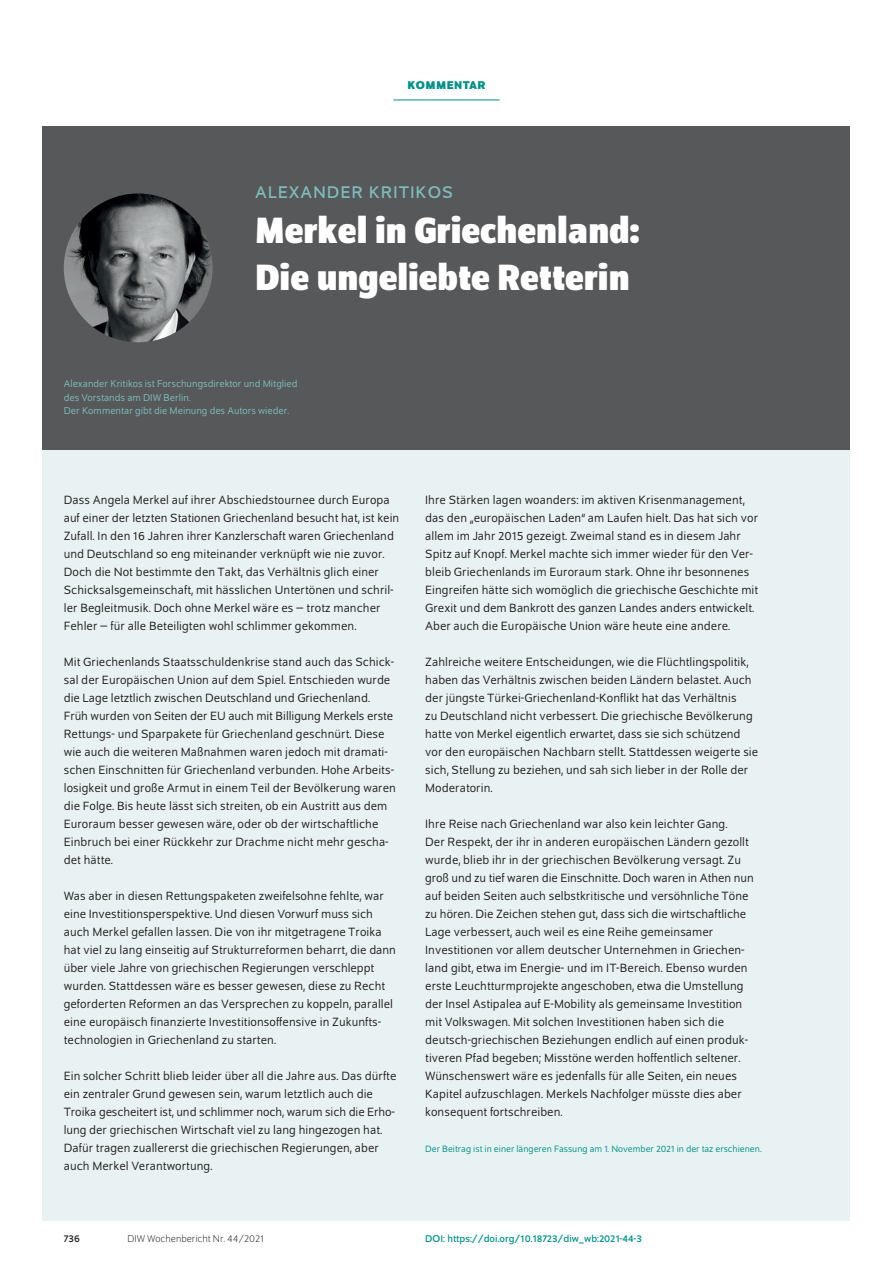
<style>
.page{position:relative;width:893px;height:1263px;background:#fff}
.page>*{position:absolute;margin:0;border:0;box-sizing:border-box;transform-origin:0 0}
.t1{font:700 semi-condensed 39px/46.8px "Schumpeter";color:#fff}
.t2{font:18px "Schumpeter";letter-spacing:.05em;color:#7fbbba}
.t3{font:12.75px/18px "Schumpeter Blond";letter-spacing:.005em;color:#231f20}
.t4{font:700 12px "Schumpeter";letter-spacing:.04em;color:#009188}
.t5{font:10.5px/13.5px "Schumpeter Blond";color:#7fbbba}
.t6{font:10.5px "Schumpeter";color:#009188}
.t7{font:300 10.5px "Schumpeter";color:#231f20}
.t8{font:10.5px "Schumpeter";color:#231f20}
.t9{font:9.75px "Schumpeter Blond";color:#009188}
</style>
<div class="page">
<div style="left:43px;top:126px;width:807px;height:324px;background:#57585a"></div>
<hr style="left:393px;top:100px;width:107px;height:1px;background:#009188">
<img style="left:64px;top:193px;width:149px;height:149px;border-radius:74px">
<div style="left:43px;top:450px;width:807px;height:770px;background:#e9f2f2"></div>
<p class="t4" style="left:407px;top:79px;width:80px">KOMMENTAR</p>
<h2 class="t2" style="left:255px;top:183px;width:199px">ALEXANDER KRITIKOS</h2>
<h1 class="t1" style="left:255px;top:207px;width:386px">Merkel in Griechenland:<br>Die ungeliebte Retterin</h1>
<p class="t5" style="left:64px;top:377px;width:235px">Alexander Kritikos ist Forschungsdirektor und Mitglied des Vorstands am DIW Berlin.<br>Der Kommentar gibt die Meinung des Autors wieder.</p>
<p class="t3" style="left:64px;top:491px;width:337px">Dass Angela Merkel auf ihrer Abschiedstournee durch Europa auf einer der letzten Stationen Griechenland besucht hat, ist kein Zufall. In den 16 Jahren ihrer Kanzlerschaft waren Griechenland und Deutschland so eng miteinander verknüpft wie nie zuvor.<br>Doch die Not bestimmte den Takt, das Verhältnis glich einer Schicksalsgemeinschaft, mit hässlichen Untertönen und schril&shy;ler Begleitmusik. Doch ohne Merkel wäre es – trotz mancher Fehler – für alle Beteiligten wohl schlimmer gekommen.</p>
<p class="t3" style="left:64px;top:653px;width:334px">Mit Griechenlands Staatsschuldenkrise stand auch das Schick&shy;sal der Europäischen Union auf dem Spiel. Entschieden wurde die Lage letztlich zwischen Deutschland und Griechenland.<br>Früh wurden von Seiten der EU auch mit Billigung Merkels erste Rettungs- und Sparpakete für Griechenland geschnürt. Diese wie auch die weiteren Maßnahmen waren jedoch mit dramati&shy;schen Einschnitten für Griechenland verbunden. Hohe Arbeits&shy;losigkeit und große Armut in einem Teil der Bevölkerung waren die Folge. Bis heute lässt sich streiten, ob ein Austritt aus dem Euroraum besser gewesen wäre, oder ob der wirtschaftliche Einbruch bei einer Rückkehr zur Drachme nicht mehr gescha&shy;det hätte.</p>
<p class="t3" style="left:64px;top:887px;width:334px">Was aber in diesen Rettungspaketen zweifelsohne fehlte, war eine Investitionsperspektive. Und diesen Vorwurf muss sich auch Merkel gefallen lassen. Die von ihr mitgetragene Troika hat viel zu lang einseitig auf Strukturreformen beharrt, die dann über viele Jahre von griechischen Regierungen verschleppt wurden. Stattdessen wäre es besser gewesen, diese zu Recht geforderten Reformen an das Versprechen zu koppeln, parallel eine europäisch finanzierte Investitionsoffensive in Zukunfts&shy;technologien in Griechenland zu starten.</p>
<p class="t3" style="left:64px;top:1067px;width:334px">Ein solcher Schritt blieb leider über all die Jahre aus. Das dürfte ein zentraler Grund gewesen sein, warum letztlich auch die Troika gescheitert ist, und schlimmer noch, warum sich die Erho&shy;lung der griechischen Wirtschaft viel zu lang hingezogen hat.<br>Dafür tragen zuallererst die griechischen Regierungen, aber auch Merkel Verantwortung.</p>
<p class="t3" style="left:425px;top:491px;width:335px">Ihre Stärken lagen woanders: im aktiven Krisenmanagement, das den „europäischen Laden“ am Laufen hielt. Das hat sich vor allem im Jahr 2015 gezeigt. Zweimal stand es in diesem Jahr Spitz auf Knopf. Merkel machte sich immer wieder für den Ver&shy;bleib Griechenlands im Euroraum stark. Ohne ihr besonnenes Eingreifen hätte sich womöglich die griechische Geschichte mit Grexit und dem Bankrott des ganzen Landes anders entwickelt.<br>Aber auch die Europäische Union wäre heute eine andere.</p>
<p class="t3" style="left:425px;top:653px;width:334px">Zahlreiche weitere Entscheidungen, wie die Flüchtlingspolitik, haben das Verhältnis zwischen beiden Ländern belastet. Auch der jüngste Türkei-Griechenland-Konflikt hat das Verhältnis<br>zu Deutschland nicht verbessert. Die griechische Bevölkerung hatte von Merkel eigentlich erwartet, dass sie sich schützend vor den europäischen Nachbarn stellt. Stattdessen weigerte sie sich, Stellung zu beziehen, und sah sich lieber in der Rolle der Moderatorin.</p>
<p class="t3" style="left:425px;top:815px;width:330px">Ihre Reise nach Griechenland war also kein leichter Gang.<br>Der Respekt, der ihr in anderen europäischen Ländern gezollt wurde, blieb ihr in der griechischen Bevölkerung versagt. Zu groß und zu tief waren die Einschnitte. Doch waren in Athen nun auf beiden Seiten auch selbstkritische und versöhnliche Töne zu hören. Die Zeichen stehen gut, dass sich die wirtschaftliche Lage verbessert, auch weil es eine Reihe gemeinsamer Investitionen vor allem deutscher Unternehmen in Griechen&shy;land gibt, etwa im Energie- und im IT-Bereich. Ebenso wurden erste Leuchtturmprojekte angeschoben, etwa die Umstellung der Insel Astipalea auf E-Mobility als gemeinsame Investition mit Volkswagen. Mit solchen Investitionen haben sich die deutsch-griechischen Beziehungen endlich auf einen produk&shy;tiveren Pfad begeben; Misstöne werden hoffentlich seltener.<br>Wünschenswert wäre es jedenfalls für alle Seiten, ein neues Kapitel aufzuschlagen. Merkels Nachfolger müsste dies aber konsequent fortschreiben.</p>
<p class="t9" style="left:425px;top:1144px;width:338px">Der Beitrag ist in einer längeren Fassung am 1. November 2021 in der taz erschienen.</p>
<p class="t8" style="left:64px;top:1233px;width:18px">736</p>
<p class="t7" style="left:128px;top:1234px;width:138px">DIW Wochenbericht Nr. 44/2021</p>
<p class="t6" style="left:425px;top:1233px;width:218px">DOI: https://doi.org/10.18723/diw_wb:2021-44-3</p>
</div>
